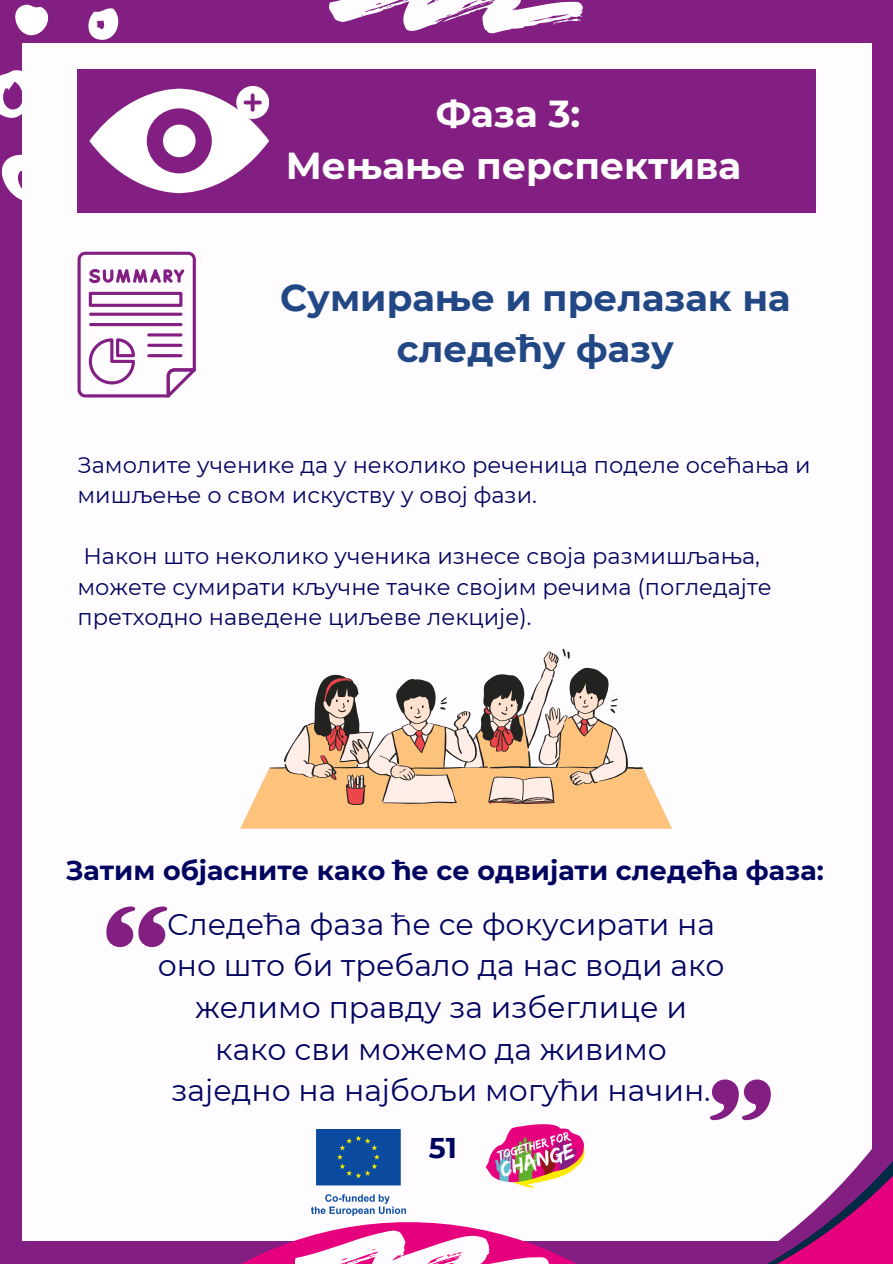
<style>
.page{position:relative;width:893px;height:1264px;background:#fff}
.page>*{position:absolute;margin:0;border:0;box-sizing:border-box;transform-origin:0 0}
.t1{font:700 37.5px/51.8px "Montserrat";color:#fff;text-align:center}
.t2{font:700 37.2px/51px "Montserrat";color:#214885;text-align:center}
.t3{font:30px/41.7px "Montserrat";color:#01045f;text-align:center}
.t4{font:700 28.5px "Montserrat";color:#01045f}
.t5{font:700 27px "Montserrat";color:#01045f}
.t6{font:22.5px/30.3px "Montserrat";color:#01045f}
</style>
<div class="page">
<div style="left:0;top:0;width:892px;height:1263px;background:#831f82"></div>
<svg style="left:15px;top:4px;width:34px;height:32px"></svg>
<svg style="left:88px;top:8px;width:31px;height:32px"></svg>
<svg style="left:0;top:64px;width:23px;height:71px"></svg>
<svg style="left:1px;top:152px;width:22px;height:50px"></svg>
<div style="left:23px;top:43px;width:848px;height:1197px;background:#fefcff"></div>
<svg style="left:195px;top:1124px;width:422px;height:139px"></svg>
<svg style="left:329px;top:0;width:253px;height:34px"></svg>
<svg style="left:295px;top:1230px;width:253px;height:33px"></svg>
<div style="left:77px;top:69px;width:738px;height:143px;background:#831f82"></div>
<svg style="left:89px;top:86px;width:180px;height:108px"></svg>
<div style="left:163px;top:125px;width:32px;height:32px;background:#fff;border-radius:50%"></div>
<svg style="left:77px;top:252px;width:119px;height:145px"></svg>
<hr style="left:89px;top:313px;width:93px;height:3px;background:#831f82;border-radius:2px">
<hr style="left:89px;top:323px;width:93px;height:3px;background:#831f82;border-radius:2px">
<hr style="left:147px;top:333px;width:35px;height:3px;background:#831f82;border-radius:2px">
<hr style="left:147px;top:344px;width:35px;height:3px;background:#831f82;border-radius:2px">
<hr style="left:147px;top:354px;width:35px;height:3px;background:#831f82;border-radius:2px">
<svg style="left:106px;top:906px;width:61px;height:40px"></svg>
<svg style="left:240px;top:768px;width:432px;height:60px;fill:#fdc27c"></svg>
<svg style="left:269px;top:648px;width:374px;height:157px"></svg>
<svg style="left:617px;top:1063px;width:275px;height:200px"></svg>
<p class="t1" style="left:286px;top:88px;width:456px">Фаза 3:<br>Мењање перспектива</p>
<h1 class="t2" style="left:280px;top:272px;width:512px">Сумирање и прелазак на следећу фазу</h1>
<p class="t6" style="left:77px;top:450px;width:734px">Замолите ученике да у неколико реченица поделе осећања и мишљење о свом искуству у овој фази.</p>
<p class="t6" style="left:77px;top:541px;width:695px">Након што неколико ученика изнесе своја размишљања, можете сумирати кључне тачке својим речима (погледајте претходно наведене циљеве лекције).</p>
<p class="t5" style="left:66px;top:853px;width:759px">Затим објасните како ће се одвијати следећа фаза:</p>
<p class="t3" style="left:158px;top:903px;width:568px">Следећа фаза ће се фокусирати на оно што би требало да нас води ако желимо правду за избеглице и како сви можемо да живимо заједно на најбољи могући начин.</p>
<p class="t4" style="left:429px;top:1130px;width:30px">51</p>
</div>
